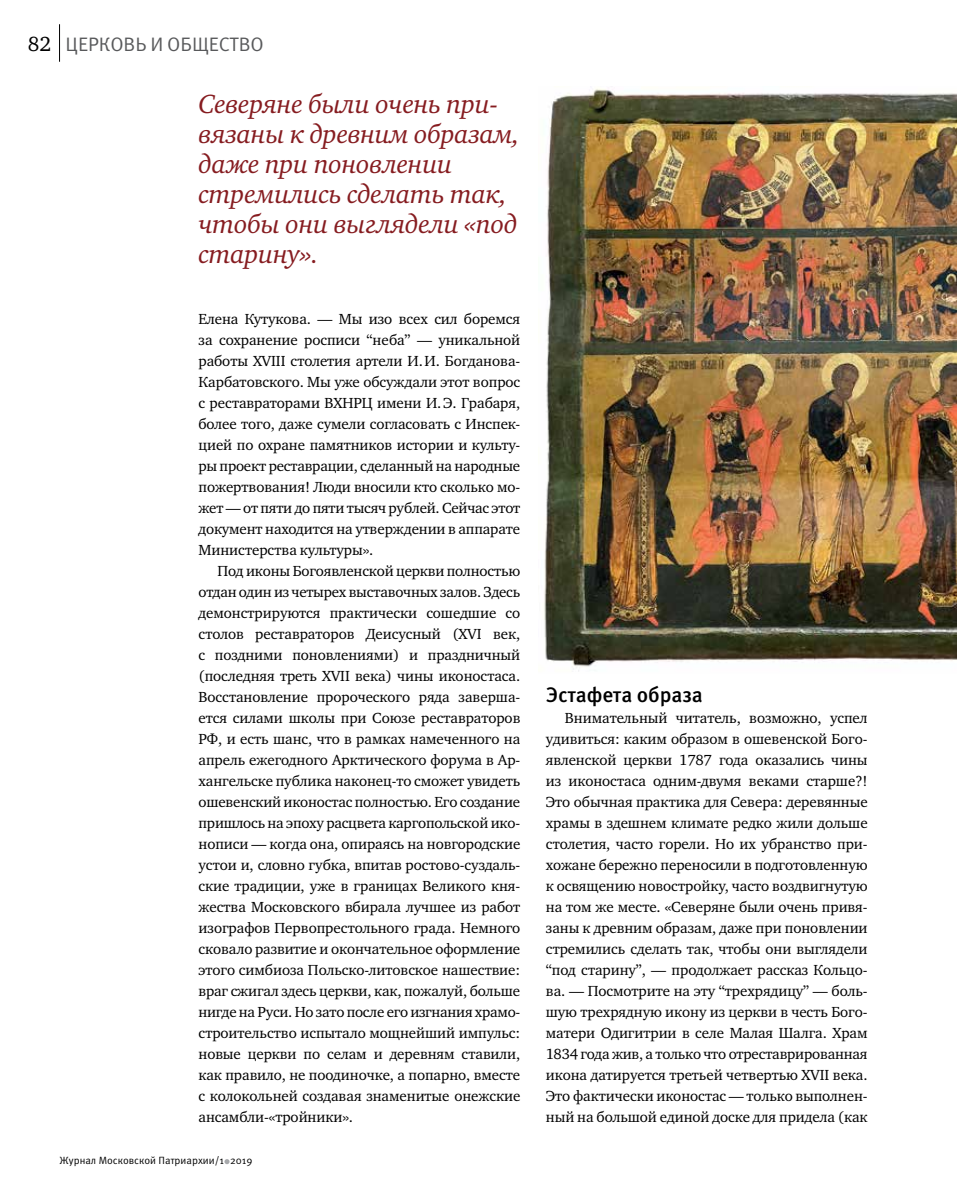
<style>
.page{position:relative;width:957px;height:1191px;background:#fff}
.page>*{position:absolute;margin:0;border:0;box-sizing:border-box;transform-origin:0 0}
.t1{font:italic 27px/30px "Charter ITC";letter-spacing:-.015em;color:#861c20}
.t2{font:500 21px "Meta Pro";letter-spacing:-.005em;color:#000}
.t3{font:21px "Charter ITC";color:#000}
.t4{font:19.5px "Meta Pro";letter-spacing:-.005em;color:#58595b}
.t5{font:15px/21px "Charter ITC";letter-spacing:-.005em;color:#000;text-align:justify}
.t6{font:10.5px "Meta Pro";color:#000}
</style>
<div class="page">
<hr style="left:59px;top:24px;width:1px;height:38px;background:#000">
<svg style="left:224px;top:1159px;width:5px;height:5px"></svg>
<img style="left:544px;top:88px;width:413px;height:583px">
<h2 class="t3" style="left:28px;top:30px;width:25px">82</h2>
<h3 class="t4" style="left:65px;top:32px;width:200px">ЦЕРКОВЬ И ОБЩЕСТВО</h3>
<h1 class="t1" style="left:198px;top:88px;width:323px">Северяне были очень при&shy;вязаны к древним образам, даже при поновлении стремились сделать так, чтобы они выглядели «под старину».</h1>
<p class="t5" style="left:198px;top:308px;width:323px">Елена Кутукова. — Мы изо всех сил боремся за сохранение росписи “неба” — уникальной работы XVIII столетия артели И.И. Богданова-Карбатовского. Мы уже обсуждали этот вопрос с реставраторами ВХНРЦ имени И.Э. Грабаря, более того, даже сумели согласовать с Инспек&shy;цией по охране памятников истории и культу&shy;ры проект реставрации, сделанный на народные пожертвования! Люди вносили кто сколько мо&shy;жет — от пяти до пяти тысяч рублей. Сейчас этот документ находится на утверждении в аппарате Министерства культуры».</p>
<p class="t5" style="left:198px;top:560px;width:323px;text-indent:19px">Под иконы Богоявленской церкви полностью отдан один из четырех выставочных залов. Здесь демонстрируются практически сошедшие со столов реставраторов Деисусный (XVI век, с поздними поновлениями) и праздничный (последняя треть XVII века) чины иконостаса.<br>Восстановление пророческого ряда заверша&shy;ется силами школы при Союзе реставраторов РФ, и есть шанс, что в рамках намеченного на апрель ежегодного Арктического форума в Ар&shy;хангельске публика наконец-то сможет увидеть ошевенский иконостас полностью. Его создание пришлось на эпоху расцвета каргопольской ико&shy;нописи — когда она, опираясь на новгородские устои и, словно губка, впитав ростово-суздаль&shy;ские традиции, уже в границах Великого кня&shy;жества Московского вбирала лучшее из работ изографов Первопрестольного града. Немного сковало развитие и окончательное оформление этого симбиоза Польско-литовское нашествие: враг сжигал здесь церкви, как, пожалуй, больше нигде на Руси. Но зато после его изгнания храмо&shy;строительство испытало мощнейший импульс: новые церкви по селам и деревням ставили, как правило, не поодиночке, а попарно, вместе с колокольней создавая знаменитые онежские ансамбли-«тройники».</p>
<p class="t6" style="left:60px;top:1153px;width:194px">Журнал Московской Патриархии/1 2019</p>
<h2 class="t2" style="left:546px;top:681px;width:159px">Эстафета образа</h2>
<p class="t5" style="left:546px;top:707px;width:323px;text-indent:19px">Внимательный читатель, возможно, успел удивиться: каким образом в ошевенской Бого&shy;явленской церкви 1787 года оказались чины из иконостаса одним-двумя веками старше?!<br>Это обычная практика для Севера: деревянные храмы в здешнем климате редко жили дольше столетия, часто горели. Но их убранство при&shy;хожане бережно переносили в подготовленную к освящению новостройку, часто воздвигнутую на том же месте. «Северяне были очень привя&shy;заны к древним образам, даже при поновлении стремились сделать так, чтобы они выглядели “под старину”, — продолжает рассказ Кольцо&shy;ва. — Посмотрите на эту “трехрядицу” — боль&shy;шую трехрядную икону из церкви в честь Бого&shy;матери Одигитрии в селе Малая Шалга. Храм 1834 года жив, а только что отреставрированная икона датируется третьей четвертью XVII века.<br>Это фактически иконостас — только выполнен&shy;ный на большой единой доске для придела (как</p>
</div>
